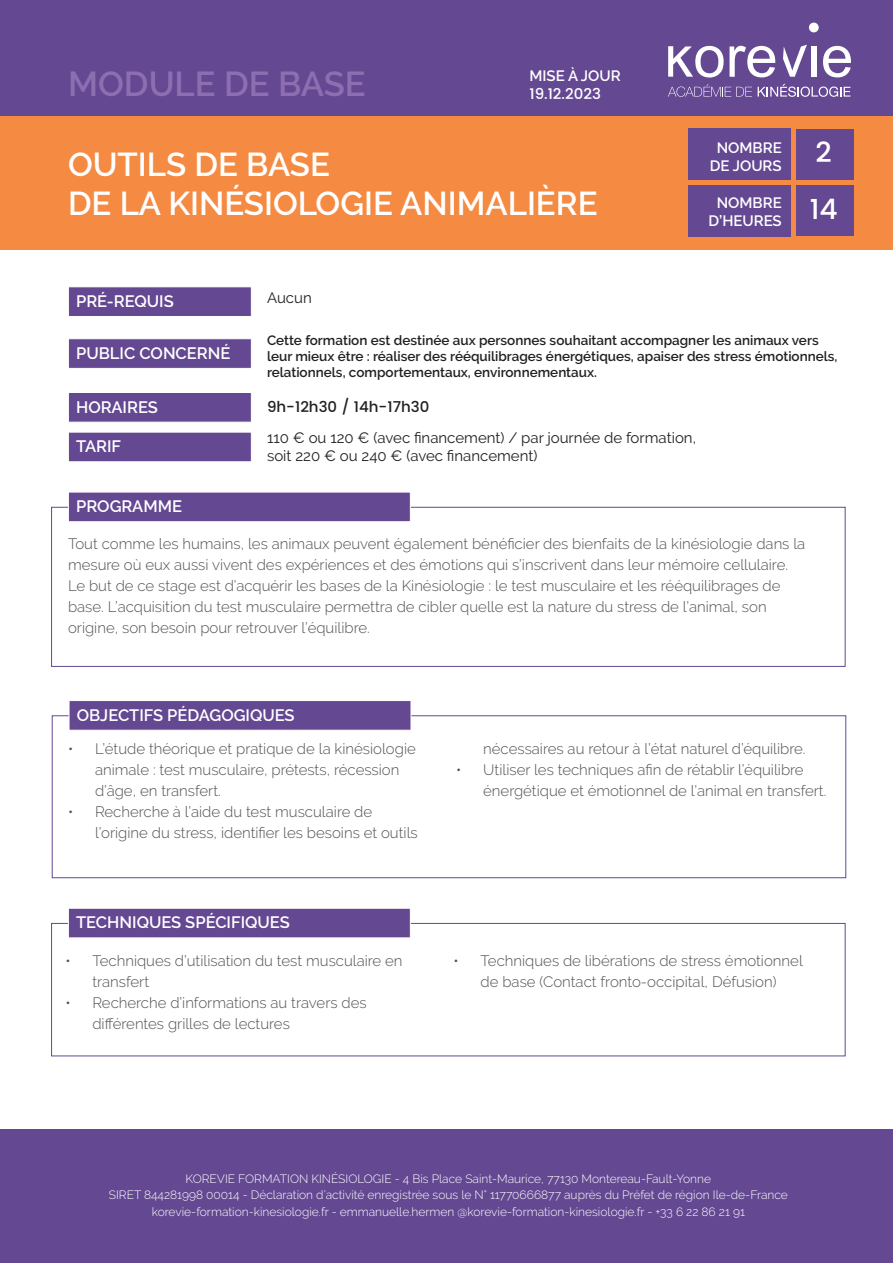
<style>
.page{position:relative;width:893px;height:1263px;background:#fff}
.page>*{position:absolute;margin:0;border:0;box-sizing:border-box;transform-origin:0 0}
.t1{font:600 34.5px "Raleway";color:#8d6fb1}
.t2{font:600 33px/39.6px "Raleway";color:#fff}
.t3{font:500 28.2px/56.6px "Poppins";color:#fff}
.t4{font:600 16.5px "Raleway";color:#fff}
.t5{font:300 15px/21px "Raleway";color:#505052}
.t6{font:15px/18px "Raleway";color:#231f20}
.t7{font:600 15px/18px "Raleway";color:#fff;text-align:center}
.t8{font:500 15px "Poppins";color:#231f20}
.t9{font:500 15px "Poppins";color:#fff}
.t10{font:600 13.5px/16.2px "Raleway";color:#231f20}
.t11{font:300 12px/16.5px "Raleway";color:#fff;text-align:center}
</style>
<div class="page">
<div style="left:68px;top:286px;width:184px;height:31px;background:#644892;border:1px solid #fff"></div>
<div style="left:68px;top:338px;width:184px;height:31px;background:#644892;border:1px solid #fff"></div>
<div style="left:68px;top:392px;width:184px;height:30px;background:#644892;border:1px solid #fff"></div>
<div style="left:51px;top:507px;width:794px;height:160px;background:#fff;border:1px solid #644892"></div>
<div style="left:68px;top:492px;width:343px;height:30px;background:#644892;border:1px solid #fff"></div>
<div style="left:52px;top:715px;width:794px;height:163px;background:#fff;border:1px solid #644892"></div>
<div style="left:69px;top:700px;width:342px;height:30px;background:#644892;border:1px solid #fff"></div>
<div style="left:51px;top:923px;width:794px;height:133px;background:#fff;border:1px solid #644892"></div>
<div style="left:68px;top:908px;width:343px;height:30px;background:#644892;border:1px solid #fff"></div>
<div style="left:68px;top:432px;width:184px;height:30px;background:#644892;border:1px solid #fff"></div>
<div style="left:0;top:1130px;width:893px;height:133px;background:#644892"></div>
<div style="left:0;top:0;width:893px;height:117px;background:#644892"></div>
<div style="left:0;top:117px;width:893px;height:133px;background:#f58a42"></div>
<svg style="left:668px;top:46px;width:107px;height:32px"></svg>
<svg style="left:783px;top:45px;width:24px;height:32px"></svg>
<div style="left:812px;top:46px;width:5px;height:31px;background:#fff"></div>
<svg style="left:823px;top:46px;width:28px;height:31px"></svg>
<div style="left:809px;top:23px;width:10px;height:9px;background:#fff;border-radius:50%"></div>
<svg style="left:668px;top:84px;width:84px;height:13px"></svg>
<svg style="left:758px;top:84px;width:92px;height:13px"></svg>
<div style="left:796px;top:129px;width:58px;height:50px;background:#644892"></div>
<div style="left:796px;top:185px;width:58px;height:51px;background:#644892"></div>
<div style="left:688px;top:128px;width:102px;height:52px;background:#644892"></div>
<div style="left:688px;top:185px;width:102px;height:51px;background:#644892"></div>
<h1 class="t1" style="left:68px;top:65px;width:299px">MODULE DE BASE</h1>
<p class="t7" style="left:529px;top:67px;width:93px">MISE À JOUR</p>
<p class="t9" style="left:529px;top:83px;width:73px">19.12.2023</p>
<h2 class="t2" style="left:68px;top:144px;width:531px">OUTILS DE BASE<br>DE LA KINÉSIOLOGIE ANIMALIÈRE</h2>
<p class="t7" style="left:710px;top:138px;width:74px">NOMBRE<br>DE JOURS</p>
<p class="t7" style="left:708px;top:194px;width:75px">NOMBRE<br>D’HEURES</p>
<h3 class="t3" style="left:810px;top:125px;width:30px">2<br>14</h3>
<p class="t4" style="left:76px;top:292px;width:99px">PRÉ-REQUIS</p>
<p class="t4" style="left:76px;top:344px;width:156px">PUBLIC CONCERNÉ</p>
<p class="t6" style="left:267px;top:289px;width:46px">Aucun</p>
<p class="t10" style="left:267px;top:332px;width:572px">Cette formation est destinée aux personnes souhaitant accompagner les animaux vers leur mieux être : réaliser des rééquilibrages énergétiques, apaiser des stress émotionnels, relationnels, comportementaux, environnementaux.</p>
<p class="t4" style="left:76px;top:397px;width:83px">HORAIRES</p>
<p class="t8" style="left:267px;top:396px;width:164px">9h-12h30 / 14h-17h30</p>
<p class="t4" style="left:76px;top:437px;width:47px">TARIF</p>
<p class="t6" style="left:267px;top:429px;width:430px">110 € ou 120 € (avec financement) / par journée de formation, soit 220 € ou 240 € (avec financement)</p>
<p class="t4" style="left:76px;top:497px;width:107px">PROGRAMME</p>
<p class="t5" style="left:68px;top:533px;width:739px">Tout comme les humains, les animaux peuvent également bénéficier des bienfaits de la kinésiologie dans la mesure où eux aussi vivent des expériences et des émotions qui s’inscrivent dans leur mémoire cellulaire.<br>Le but de ce stage est d’acquérir les bases de la Kinésiologie : le test musculaire et les rééquilibrages de base. L’acquisition du test musculaire permettra de cibler quelle est la nature du stress de l’animal, son origine, son besoin pour retrouver l’équilibre.</p>
<p class="t4" style="left:77px;top:705px;width:219px">OBJECTIFS PÉDAGOGIQUES</p>
<p class="t5" style="left:95px;top:738px;width:322px;text-indent:-27px">• L’étude théorique et pratique de la kinésiologie animale : test musculaire, prétests, récession d’âge, en transfert.</p>
<p class="t5" style="left:95px;top:801px;width:324px;text-indent:-27px">• Recherche à l’aide du test musculaire de l’origine du stress, identifier les besoins et outils</p>
<p class="t5" style="left:123px;top:757px;width:4px">:</p>
<p class="t4" style="left:76px;top:913px;width:215px">TECHNIQUES SPÉCIFIQUES</p>
<p class="t5" style="left:92px;top:950px;width:312px;text-indent:-27px">• Techniques d’utilisation du test musculaire en transfert</p>
<p class="t5" style="left:92px;top:992px;width:276px;text-indent:-27px">• Recherche d’informations au travers des différentes grilles de lectures</p>
<p class="t5" style="left:122px;top:964px;width:4px">:</p>
<p class="t5" style="left:483px;top:738px;width:324px">nécessaires au retour à l’état naturel d’équilibre.</p>
<p class="t5" style="left:483px;top:759px;width:345px;text-indent:-27px">• Utiliser les techniques afin de rétablir l’équilibre énergétique et émotionnel de l’animal en transfert.</p>
<p class="t5" style="left:454px;top:950px;width:351px;text-align:center">• Techniques de libérations de stress émotionnel de base (Contact fronto-occipital, Défusion)</p>
<p class="t11" style="left:109px;top:1170px;width:680px">KOREVIE FORMATION KINÉSIOLOGIE - 4 Bis Place Saint-Maurice, 77130 Montereau-Fault-Yonne<br>SIRET 844281998 00014 - Déclaration d’activité enregistrée sous le N° 11770666877 auprès du Préfet de région Ile-de-France korevie-formation-kinesiologie.fr - emmanuelle.hermen @korevie-formation-kinesiologie.fr - +33 6 22 86 21 91</p>
</div>
